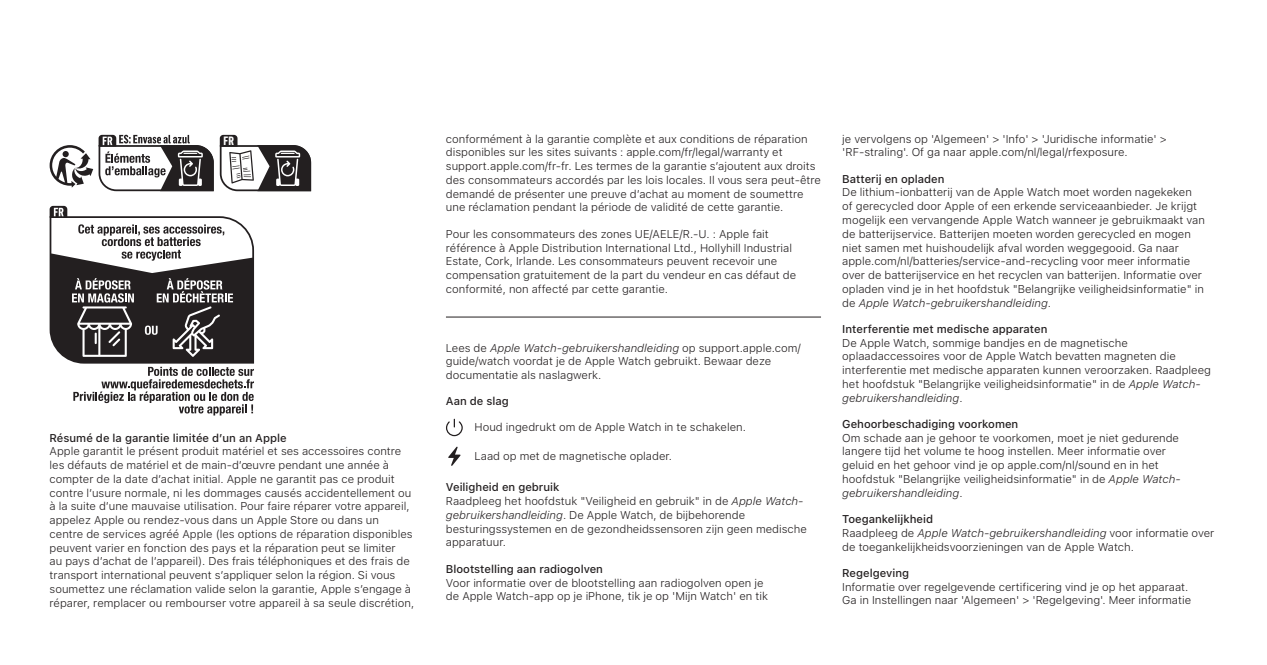
<style>
.page{position:relative;width:1267px;height:665px;background:#fff}
.page>*{position:absolute;margin:0;border:0;box-sizing:border-box;transform-origin:0 0}
.t1{font:700 12px "Flama Condensed";color:#fff}
.SF_Pro_Body_4_5pt{font:300 11.25px/13.8px "SF Pro Text";color:#231f20}
.SF_Pro_Head_4_5pt{font:500 11.25px "SF Pro Text";color:#231f20}
.SF_Pro_Body_First_Line_Above_4_5pt{font:300 11.25px/13.8px "SF Pro Text";color:#231f20}
.SF_Pro_Body_Table_4_5pt{font:300 11.25px "SF Pro Text";color:#231f20}
.SF_Pro_Body_4_5pt-2{font:500 11.25px "SF Pro Text";color:#231f20}
.s1{font-style:italic}
</style>
<div class="page">
<svg style="left:50px;top:145px;width:43px;height:42px"></svg>
<svg style="left:99px;top:135px;width:115px;height:56px"></svg>
<svg style="left:220px;top:135px;width:91px;height:56px"></svg>
<svg style="left:50px;top:206px;width:204px;height:209px"></svg>
<hr style="left:446px;top:316px;width:375px;height:1px;background:#231f20">
<svg style="left:446px;top:418px;width:17px;height:18px"></svg>
<svg style="left:448px;top:446px;width:12px;height:20px"></svg>
<p class="t1" style="left:224px;top:133px;width:12px">FR</p>
<p class="SF_Pro_Head_4_5pt" style="left:50px;top:431px;width:238px">Résumé de la garantie limitée d’un an Apple</p>
<p class="SF_Pro_Body_4_5pt" style="left:50px;top:444px;width:366px">Apple garantit le présent produit matériel et ses accessoires contre les défauts de matériel et de main-d’œuvre pendant une année à compter de la date d’achat initial. Apple ne garantit pas ce produit contre l’usure normale, ni les dommages causés accidentellement ou à la suite d’une mauvaise utilisation. Pour faire réparer votre appareil, appelez Apple ou rendez-vous dans un Apple Store ou dans un centre de services agréé Apple (les options de réparation disponibles peuvent varier en fonction des pays et la réparation peut se limiter<br>au pays d’achat de l’appareil). Des frais téléphoniques et des frais de transport international peuvent s’appliquer selon la région. Si vous soumettez une réclamation valide selon la garantie, Apple s’engage à réparer, remplacer ou rembourser votre appareil à sa seule discrétion,</p>
<p class="SF_Pro_Body_4_5pt" style="left:446px;top:132px;width:376px">conformément à la garantie complète et aux conditions de réparation disponibles sur les sites suivants : apple.com/fr/legal/warranty et support.apple.com/fr-fr. Les termes de la garantie s’ajoutent aux droits des consommateurs accordés par les lois locales. Il vous sera peut-être demandé de présenter une preuve d’achat au moment de soumettre une réclamation pendant la période de validité de cette garantie.</p>
<p class="SF_Pro_Body_4_5pt" style="left:446px;top:227px;width:352px">Pour les consommateurs des zones UE/AELE/R.-U. : Apple fait référence à Apple Distribution International Ltd., Hollyhill Industrial Estate, Cork, Irlande. Les consommateurs peuvent recevoir une compensation gratuitement de la part du vendeur en cas défaut de conformité, non affecté par cette garantie.</p>
<p class="SF_Pro_Body_First_Line_Above_4_5pt" style="left:446px;top:340px;width:356px">Lees de <span class="s1">Apple Watch-gebruikershandleiding</span> op support.apple.com/ guide/watch voordat je de Apple Watch gebruikt. Bewaar deze documentatie als naslagwerk.</p>
<p class="SF_Pro_Head_4_5pt" style="left:446px;top:394px;width:65px">Aan de slag</p>
<p class="SF_Pro_Body_Table_4_5pt" style="left:475px;top:421px;width:273px">Houd ingedrukt om de Apple Watch in te schakelen.</p>
<p class="SF_Pro_Body_Table_4_5pt" style="left:475px;top:449px;width:199px">Laad op met de magnetische oplader.</p>
<p class="SF_Pro_Head_4_5pt" style="left:446px;top:481px;width:115px">Veiligheid en gebruik</p>
<p class="SF_Pro_Body_4_5pt" style="left:446px;top:494px;width:362px">Raadpleeg het hoofdstuk "Veiligheid en gebruik" in de <span class="s1">Apple Watch&shy;gebruikershandleiding</span>. De Apple Watch, de bijbehorende besturingssystemen en de gezondheidssensoren zijn geen medische apparatuur.</p>
<p class="SF_Pro_Head_4_5pt" style="left:446px;top:562px;width:159px">Blootstelling aan radiogolven</p>
<p class="SF_Pro_Body_4_5pt" style="left:446px;top:575px;width:324px">Voor informatie over de blootstelling aan radiogolven open je de Apple Watch-app op je iPhone, tik je op 'Mijn Watch' en tik</p>
<p class="SF_Pro_Body_4_5pt" style="left:842px;top:132px;width:326px">je vervolgens op 'Algemeen' &gt; 'Info' &gt; 'Juridische informatie' &gt; 'RF-straling'. Of ga naar apple.com/nl/legal/rfexposure.</p>
<p class="SF_Pro_Head_4_5pt" style="left:842px;top:172px;width:104px">Batterij en opladen</p>
<p class="SF_Pro_Body_4_5pt" style="left:842px;top:186px;width:364px">De lithium-ionbatterij van de Apple Watch moet worden nagekeken of gerecycled door Apple of een erkende serviceaanbieder. Je krijgt mogelijk een vervangende Apple Watch wanneer je gebruikmaakt van de batterijservice. Batterijen moeten worden gerecycled en mogen niet samen met huishoudelijk afval worden weggegooid. Ga naar apple.com/nl/batteries/service-and-recycling voor meer informatie over de batterijservice en het recyclen van batterijen. Informatie over opladen vind je in het hoofdstuk "Belangrijke veiligheidsinformatie" in de <span class="s1">Apple Watch-gebruikershandleiding</span>.</p>
<p class="SF_Pro_Head_4_5pt" style="left:842px;top:322px;width:207px">Interferentie met medische apparaten</p>
<p class="SF_Pro_Body_4_5pt" style="left:842px;top:336px;width:370px">De Apple Watch, sommige bandjes en de magnetische oplaadaccessoires voor de Apple Watch bevatten magneten die interferentie met medische apparaten kunnen veroorzaken. Raadpleeg het hoofdstuk "Belangrijke veiligheidsinformatie" in de <span class="s1">Apple Watch&shy;gebruikershandleiding</span>.</p>
<p class="SF_Pro_Head_4_5pt" style="left:842px;top:417px;width:178px">Gehoorbeschadiging voorkomen</p>
<p class="SF_Pro_Body_4_5pt" style="left:842px;top:431px;width:340px">Om schade aan je gehoor te voorkomen, moet je niet gedurende langere tijd het volume te hoog instellen. Meer informatie over geluid en het gehoor vind je op apple.com/nl/sound en in het hoofdstuk "Belangrijke veiligheidsinformatie" in de <span class="s1">Apple Watch&shy;gebruikershandleiding</span>.</p>
<p class="SF_Pro_Body_4_5pt-2" style="left:842px;top:512px;width:92px">Toegankelijkheid</p>
<p class="SF_Pro_Body_4_5pt" style="left:842px;top:526px;width:374px">Raadpleeg de <span class="s1">Apple Watch-gebruikershandleiding</span> voor informatie over de toegankelijkheidsvoorzieningen van de Apple Watch.</p>
<p class="SF_Pro_Head_4_5pt" style="left:842px;top:566px;width:68px">Regelgeving</p>
<p class="SF_Pro_Body_4_5pt" style="left:842px;top:579px;width:350px">Informatie over regelgevende certificering vind je op het apparaat.<br>Ga in Instellingen naar 'Algemeen' &gt; 'Regelgeving'. Meer informatie</p>
</div>
